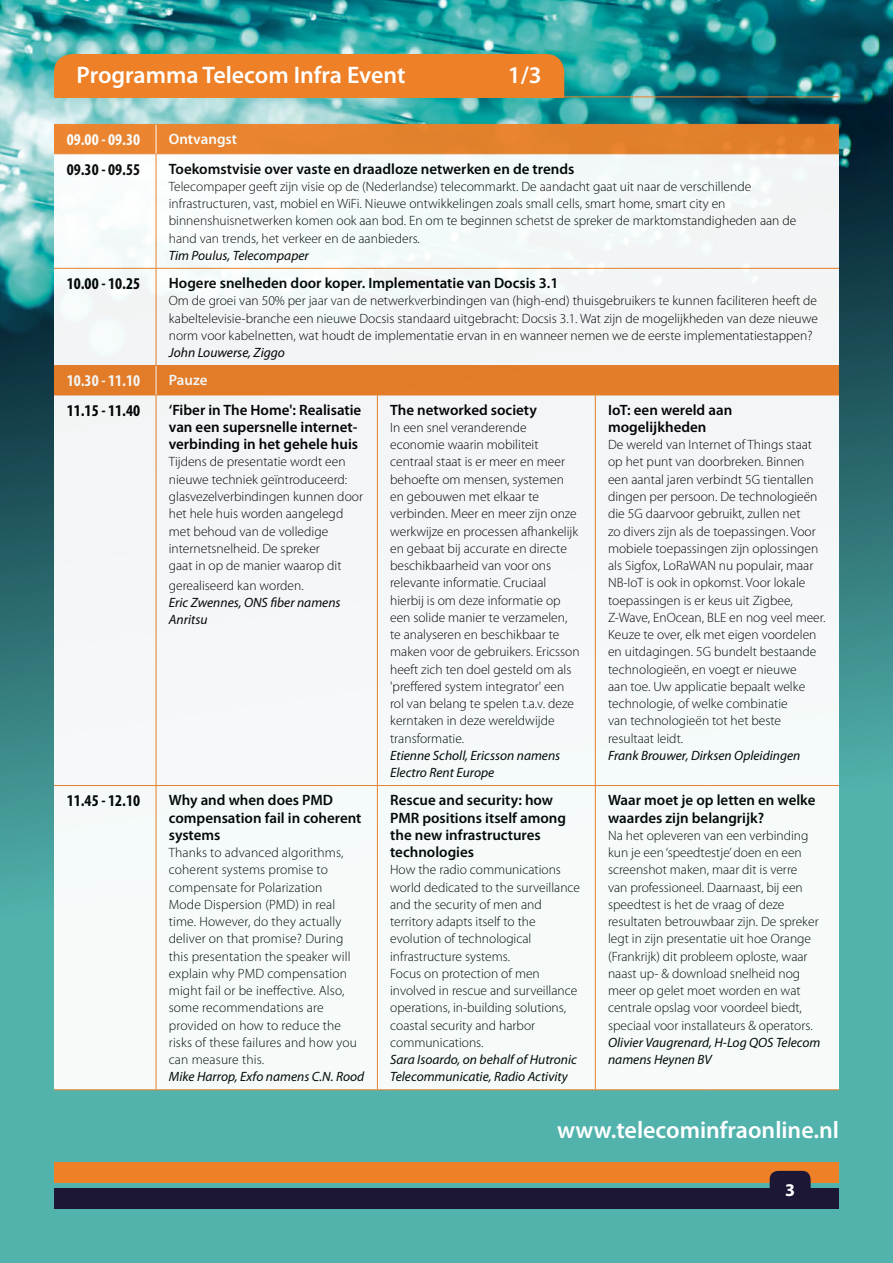
<style>
.page{position:relative;width:893px;height:1263px;background:#fff}
.page>*{position:absolute;margin:0;border:0;box-sizing:border-box;transform-origin:0 0}
.t1{font:600 24px "Myriad Pro";color:#fff}
.t2{font:700 18px "Myriad Pro";color:#fff}
.t3{font:700 condensed 16.5px "Myriad Pro";color:#000}
.t4{font:700 condensed 16.5px "Myriad Pro";color:#fff}
.t5{font:600 15px/17.2px "Myriad Pro";color:#000}
.t6{font:600 15px "Myriad Pro";color:#fff}
.t7{font:300 13.5px/17.2px "Myriad Pro";color:#000}
.t8{font:italic 13.5px/17.2px "Myriad Pro";color:#000}
</style>
<div class="page">
<img style="left:0;top:0;width:893px;height:1263px">
<div style="left:54px;top:1188px;width:785px;height:21px;background:#1d1736"></div>
<div style="left:54px;top:1162px;width:785px;height:20px;background:#ee8027"></div>
<hr style="left:54px;top:97px;width:785px;height:1px;background:#ee8027">
<div style="left:770px;top:1171px;width:41px;height:38px;background:#1d1736;border-radius:9px"></div>
<div style="left:54px;top:54px;width:510px;height:43px;background:#ee8027"></div>
<div style="left:54px;top:154px;width:785px;height:935px;background:#f5f9f9"></div>
<hr style="left:156px;top:154px;width:1px;height:114px;background:#ee8027">
<hr style="left:54px;top:268px;width:102px;height:1px;background:#ee8027">
<hr style="left:156px;top:269px;width:1px;height:96px;background:#ee8027">
<hr style="left:156px;top:268px;width:221px;height:1px;background:#ee8027">
<hr style="left:386px;top:268px;width:209px;height:1px;background:#ee8027">
<hr style="left:595px;top:268px;width:114px;height:1px;background:#ee8027">
<hr style="left:709px;top:268px;width:130px;height:1px;background:#ee8027">
<hr style="left:54px;top:785px;width:102px;height:1px;background:#ee8027">
<hr style="left:54px;top:1089px;width:102px;height:1px;background:#ee8027">
<hr style="left:156px;top:785px;width:221px;height:1px;background:#ee8027">
<hr style="left:386px;top:785px;width:209px;height:1px;background:#ee8027">
<hr style="left:156px;top:1089px;width:221px;height:1px;background:#ee8027">
<hr style="left:386px;top:1089px;width:209px;height:1px;background:#ee8027">
<hr style="left:595px;top:785px;width:114px;height:1px;background:#ee8027">
<hr style="left:709px;top:785px;width:130px;height:1px;background:#ee8027">
<hr style="left:595px;top:1089px;width:114px;height:1px;background:#ee8027">
<hr style="left:709px;top:1089px;width:130px;height:1px;background:#ee8027">
<hr style="left:156px;top:395px;width:1px;height:390px;background:#ee8027">
<hr style="left:377px;top:395px;width:1px;height:390px;background:#ee8027">
<hr style="left:595px;top:395px;width:1px;height:390px;background:#ee8027">
<hr style="left:156px;top:786px;width:1px;height:303px;background:#ee8027">
<hr style="left:377px;top:786px;width:1px;height:303px;background:#ee8027">
<hr style="left:595px;top:786px;width:1px;height:303px;background:#ee8027">
<div style="left:54px;top:365px;width:785px;height:31px;background:#e37d29"></div>
<div style="left:54px;top:124px;width:785px;height:30px;background:#e5822e"></div>
<h1 class="t1" style="left:77px;top:59px;width:330px">Programma Telecom Infra Event</h1>
<h1 class="t1" style="left:508px;top:59px;width:35px">1/3</h1>
<p class="t4" style="left:67px;top:129px;width:75px">09.00 - 09.30</p>
<p class="t6" style="left:169px;top:130px;width:70px">Ontvangst</p>
<p class="t3" style="left:67px;top:159px;width:75px">09.30 - 09.55</p>
<p class="t5" style="left:169px;top:159px;width:407px">Toekomstvisie over vaste en draadloze netwerken en de trends</p>
<p class="t7" style="left:169px;top:178px;width:629px">Telecompaper geeft zijn visie op de (Nederlandse) telecommarkt. De aandacht gaat uit naar de verschillende infrastructuren, vast, mobiel en WiFi. Nieuwe ontwikkelingen zoals small cells, smart home, smart city en binnenshuisnetwerken komen ook aan bod. En om te beginnen schetst de spreker de marktomstandigheden aan de hand van trends, het verkeer en de aanbieders.</p>
<p class="t8" style="left:169px;top:246px;width:142px">Tim Poulus, Telecompaper</p>
<p class="t3" style="left:67px;top:273px;width:75px">10.00 - 10.25</p>
<p class="t5" style="left:169px;top:274px;width:391px">Hogere snelheden door koper. Implementatie van Docsis 3.1</p>
<p class="t7" style="left:169px;top:292px;width:651px;text-align:justify">Om de groei van 50% per jaar van de netwerkverbindingen van (high-end) thuisgebruikers te kunnen faciliteren heeft de kabeltelevisie-branche een nieuwe Docsis standaard uitgebracht: Docsis 3.1. Wat zijn de mogelijkheden van deze nieuwe norm voor kabelnetten, wat houdt de implementatie ervan in en wanneer nemen we de eerste implementatiestappen?</p>
<p class="t8" style="left:169px;top:344px;width:118px">John Louwerse, Ziggo</p>
<p class="t4" style="left:67px;top:371px;width:75px">10.30 - 11.10</p>
<p class="t6" style="left:169px;top:371px;width:40px">Pauze</p>
<p class="t3" style="left:67px;top:400px;width:75px">11.15 - 11.40</p>
<p class="t5" style="left:169px;top:401px;width:194px">‘Fiber in The Home': Realisatie van een supersnelle internet&shy;verbinding in het gehele huis</p>
<p class="t7" style="left:169px;top:454px;width:196px">Tijdens de presentatie wordt een nieuwe techniek geïntroduceerd: glasvezelverbindingen kunnen door het hele huis worden aangelegd met behoud van de volledige internetsnelheid. De spreker<br>gaat in op de manier waarop dit</p>
<p class="t7" style="left:169px;top:577px;width:136px">gerealiseerd kan worden.</p>
<p class="t8" style="left:169px;top:593px;width:173px">Eric Zwennes, ONS fiber namens<br>Anritsu</p>
<p class="t5" style="left:390px;top:401px;width:148px">The networked society</p>
<p class="t7" style="left:390px;top:419px;width:191px">In een snel veranderende economie waarin mobiliteit centraal staat is er meer en meer behoefte om mensen, systemen en gebouwen met elkaar te verbinden. Meer en meer zijn onze werkwijze en processen afhankelijk en gebaat bij accurate en directe beschikbaarheid van voor ons relevante informatie. Cruciaal hierbij is om deze informatie op een solide manier te verzamelen, te analyseren en beschikbaar te maken voor de gebruikers. Ericsson heeft zich ten doel gesteld om als 'preffered system integrator' een rol van belang te spelen t.a.v. deze kerntaken in deze wereldwijde transformatie.</p>
<p class="t8" style="left:390px;top:746px;width:172px">Etienne Scholl, Ericsson namens<br>Electro Rent Europe</p>
<p class="t5" style="left:608px;top:401px;width:126px">IoT: een wereld aan mogelijkheden</p>
<p class="t7" style="left:608px;top:436px;width:219px">De wereld van Internet of Things staat op het punt van doorbreken. Binnen een aantal jaren verbindt 5G tientallen dingen per persoon. De technologieën die 5G daarvoor gebruikt, zullen net<br>zo divers zijn als de toepassingen. Voor mobiele toepassingen zijn oplossingen als Sigfox, LoRaWAN nu populair, maar NB-IoT is ook in opkomst. Voor lokale toepassingen is er keus uit Zigbee, Z-Wave, EnOcean, BLE en nog veel meer.<br>Keuze te over, elk met eigen voordelen en uitdagingen. 5G bundelt bestaande technologieën, en voegt er nieuwe<br>aan toe. Uw applicatie bepaalt welke technologie, of welke combinatie<br>van technologieën tot het beste resultaat leidt.</p>
<p class="t8" style="left:608px;top:746px;width:194px">Frank Brouwer, Dirksen Opleidingen</p>
<p class="t3" style="left:67px;top:791px;width:75px">11.45 - 12.10</p>
<p class="t5" style="left:169px;top:791px;width:194px">Why and when does PMD compensation fail in coherent systems</p>
<p class="t7" style="left:169px;top:844px;width:190px">Thanks to advanced algorithms, coherent systems promise to compensate for Polarization<br>Mode Dispersion (PMD) in real time. However, do they actually deliver on that promise? During this presentation the speaker will explain why PMD compensation might fail or be ineffective. Also, some recommendations are provided on how to reduce the risks of these failures and how you can measure this.</p>
<p class="t8" style="left:169px;top:1068px;width:197px">Mike Harrop, Exfo namens C.N. Rood</p>
<p class="t5" style="left:390px;top:791px;width:177px">Rescue and security: how<br>PMR positions itself among the new infrastructures technologies</p>
<p class="t7" style="left:390px;top:861px;width:191px">How the radio communications world dedicated to the surveillance and the security of men and territory adapts itself to the evolution of technological infrastructure systems.<br>Focus on protection of men involved in rescue and surveillance operations, in-building solutions, coastal security and harbor communications.</p>
<p class="t8" style="left:390px;top:1051px;width:188px">Sara Isoardo, on behalf of Hutronic<br>Telecommunicatie, Radio Activity</p>
<p class="t5" style="left:608px;top:791px;width:209px">Waar moet je op letten en welke waardes zijn belangrijk?</p>
<p class="t7" style="left:608px;top:827px;width:212px">Na het opleveren van een verbinding kun je een ‘speedtestje’ doen en een screenshot maken, maar dit is verre van professioneel. Daarnaast, bij een speedtest is het de vraag of deze resultaten betrouwbaar zijn. De spreker legt in zijn presentatie uit hoe Orange (Frankrijk) dit probleem oploste, waar naast up- &amp; download snelheid nog meer op gelet moet worden en wat centrale opslag voor voordeel biedt, speciaal voor installateurs &amp; operators.</p>
<p class="t8" style="left:608px;top:1033px;width:214px">Olivier Vaugrenard, H-Log QOS Telecom namens Heynen BV</p>
<h1 class="t1" style="left:557px;top:1115px;width:283px">www.telecominfraonline.nl</h1>
<h2 class="t2" style="left:785px;top:1178px;width:11px">3</h2>
</div>
